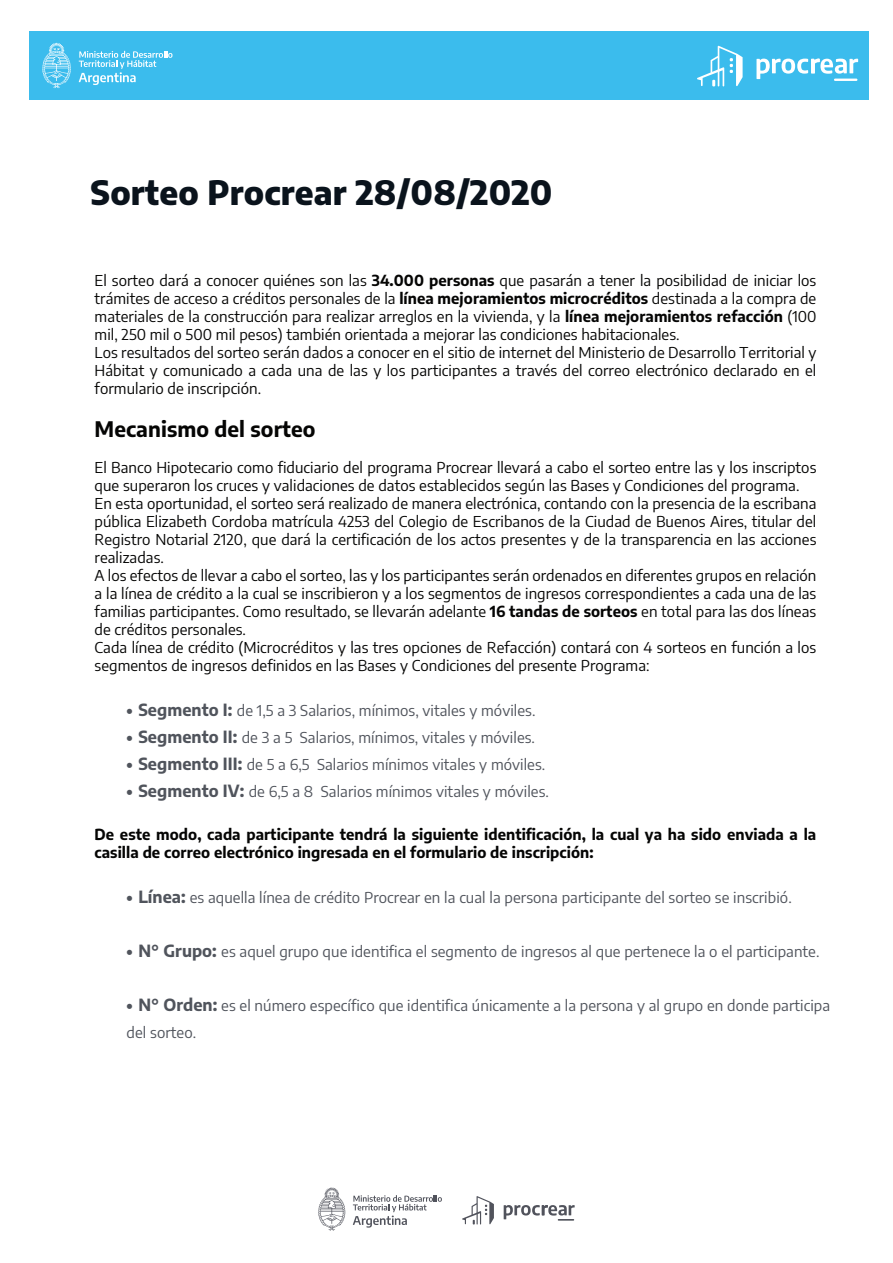
<style>
.page{position:relative;width:893px;height:1263px;background:#fff}
.page>*{position:absolute;margin:0;border:0;box-sizing:border-box;transform-origin:0 0}
.t1{font:800 33px "Encode Sans";letter-spacing:.005em;color:#0a131c}
.t2{font:700 21px "Encode Sans";letter-spacing:.005em;color:#050504}
.t3{font:15px/18px "Encode Sans";letter-spacing:.005em;color:#050504}
.t4{font:15px/27px "Encode Sans";letter-spacing:.005em;color:#50545c}
.t5{font:700 15px/18px "Encode Sans";letter-spacing:.005em;color:#050504}
.s1{font-weight:700}
.s2{font-weight:700;font-size:16.5px}
</style>
<div class="page">
<div style="left:29px;top:31px;width:840px;height:69px;background:#3bbced"></div>
<svg style="left:697px;top:46px;width:46px;height:40px"></svg>
<hr style="left:834px;top:79px;width:23px;height:2px;background:#fff">
<svg style="left:756px;top:59px;width:102px;height:20px"></svg>
<svg style="left:79px;top:51px;width:93px;height:34px"></svg>
<svg style="left:42px;top:43px;width:29px;height:45px"></svg>
<svg style="left:462px;top:1196px;width:32px;height:28px"></svg>
<svg style="left:504px;top:1205px;width:71px;height:16px"></svg>
<svg style="left:353px;top:1195px;width:89px;height:32px"></svg>
<svg style="left:318px;top:1187px;width:27px;height:43px"></svg>
<h1 class="t1" style="left:91px;top:167px;width:463px">Sorteo Procrear 28/08/2020</h1>
<p class="t3" style="left:95px;top:270px;width:723px">El sorteo dará a conocer quiénes son las <span class="s1">34.000 personas</span> que pasarán a tener la posibilidad de iniciar los trámites de acceso a créditos personales de la <span class="s1">línea mejoramientos microcréditos</span> destinada a la compra de materiales de la construcción para realizar arreglos en la vivienda, y la <span class="s1">línea mejoramientos refacción</span> (100 mil, 250 mil o 500 mil pesos) también orientada a mejorar las condiciones habitacionales.<br>Los resultados del sorteo serán dados a conocer en el sitio de internet del Ministerio de Desarrollo Territorial y Hábitat y comunicado a cada una de las y los participantes a través del correo electrónico declarado en el formulario de inscripción.</p>
<h2 class="t2" style="left:95px;top:413px;width:222px">Mecanismo del sorteo</h2>
<p class="t3" style="left:95px;top:457px;width:723px">El Banco Hipotecario como fiduciario del programa Procrear llevará a cabo el sorteo entre las y los inscriptos que superaron los cruces y validaciones de datos establecidos según las Bases y Condiciones del programa.<br>En esta oportunidad, el sorteo será realizado de manera electrónica, contando con la presencia de la escribana pública Elizabeth Cordoba matrícula 4253 del Colegio de Escribanos de la Ciudad de Buenos Aires, titular del Registro Notarial 2120, que dará la certificación de los actos presentes y de la transparencia en las acciones realizadas.<br>A los efectos de llevar a cabo el sorteo, las y los participantes serán ordenados en diferentes grupos en relación a la línea de crédito a la cual se inscribieron y a los segmentos de ingresos correspondientes a cada una de las familias participantes. Como resultado, se llevarán adelante <span class="s1">16 tandas de sorteos</span> en total para las dos líneas de créditos personales.<br>Cada línea de crédito (Microcréditos y las tres opciones de Refacción) contará con 4 sorteos en función a los segmentos de ingresos definidos en las Bases y Condiciones del presente Programa:</p>
<p class="t4" style="left:127px;top:696px;width:410px"><span class="s2">• Segmento I:</span> de 1,5 a 3 Salarios, mínimos, vitales y móviles.</p>
<p class="t4" style="left:127px;top:723px;width:410px"><span class="s2">• Segmento II:</span> de 3 a 5 Salarios, mínimos, vitales y móviles.</p>
<p class="t4" style="left:127px;top:750px;width:420px"><span class="s2">• Segmento III:</span> de 5 a 6,5 Salarios mínimos vitales y móviles.</p>
<p class="t4" style="left:127px;top:777px;width:424px"><span class="s2">• Segmento IV:</span> de 6,5 a 8 Salarios mínimos vitales y móviles.</p>
<p class="t5" style="left:95px;top:824px;width:723px">De este modo, cada participante tendrá la siguiente identificación, la cual ya ha sido enviada a la casilla de correo electrónico ingresada en el formulario de inscripción:</p>
<p class="t4" style="left:127px;top:883px;width:667px"><span class="s2">• Línea:</span> es aquella línea de crédito Procrear en la cual la persona participante del sorteo se inscribió.</p>
<p class="t4" style="left:127px;top:937px;width:694px"><span class="s2">• N° Grupo:</span> es aquel grupo que identifica el segmento de ingresos al que pertenece la o el participante.</p>
<p class="t4" style="left:127px;top:991px;width:705px"><span class="s2">• N° Orden:</span> es el número específico que identifica únicamente a la persona y al grupo en donde participa del sorteo.</p>
</div>
